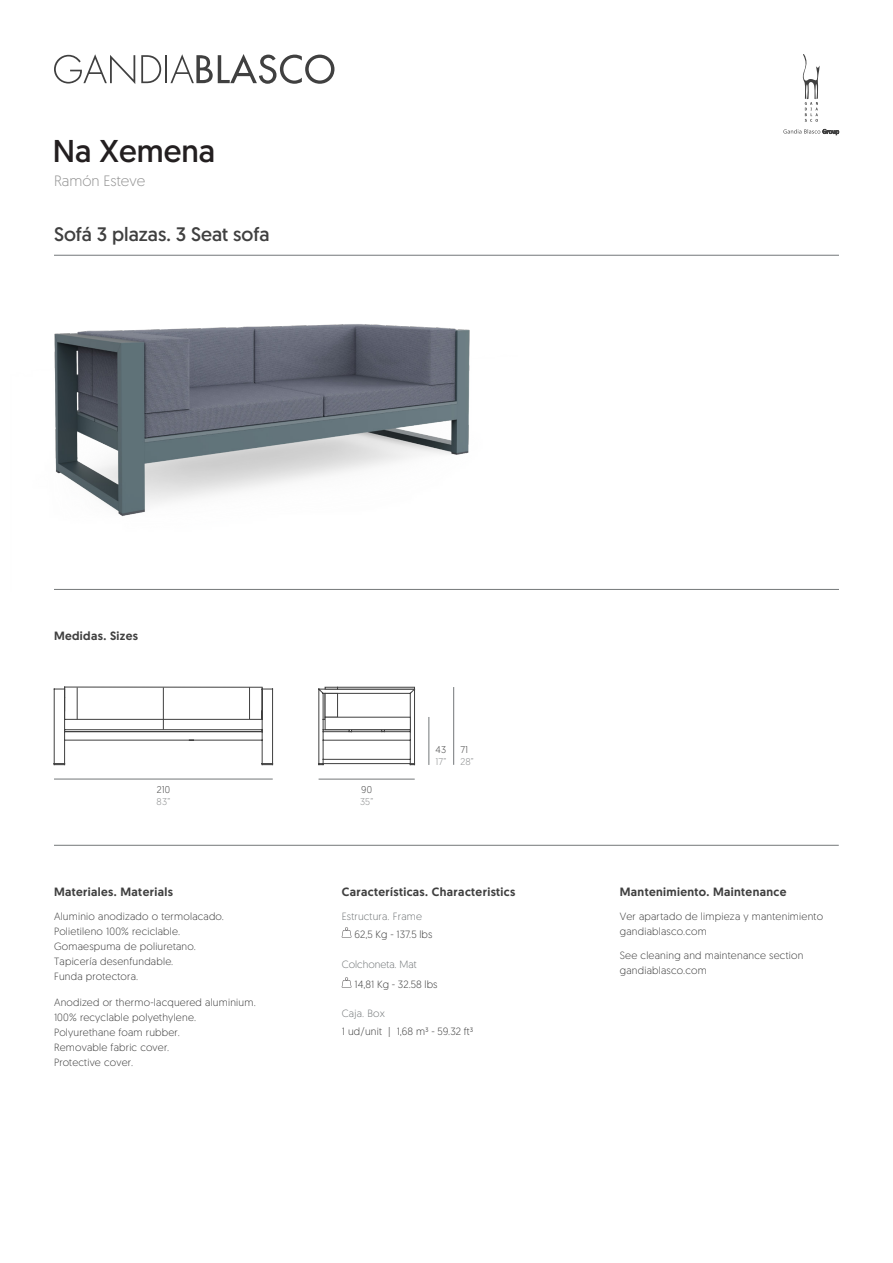
<style>
.page{position:relative;width:893px;height:1263px;background:#fff}
.page>*{position:absolute;margin:0;border:0;box-sizing:border-box;transform-origin:0 0}
.t1{font:31.5px "Geomanist";color:#231f20}
.t2{font:19.5px "Geomanist";color:#404040}
.t3{font:300 15px "Geomanist";color:#959595}
.europa_ingles{font:500 12px "Geomanist";letter-spacing:.03em;color:#404040}
.tabla_titulo_negro{font:300 10.5px/15px "Geomanist";letter-spacing:.02em;color:#404040}
.tabla_titulo_negro-2{font:300 10.5px "Geomanist";color:#404040}
.t4{font:300 10.5px "Geomanist";letter-spacing:.02em;color:#737779}
.t5{font:300 10.5px "Geomanist";color:#737779}
.t6{font:300 9.75px "Geomanist";letter-spacing:.02em;color:#8a8c8d}
.t7{font:300 9.75px "Geomanist";letter-spacing:.02em;color:#404040}
</style>
<div class="page">
<svg style="left:54px;top:54px;width:81px;height:30px"></svg>
<svg style="left:141px;top:55px;width:20px;height:28px"></svg>
<hr style="left:165px;top:55px;width:2px;height:28px;background:#404040">
<svg style="left:170px;top:54px;width:164px;height:30px"></svg>
<svg style="left:802px;top:54px;width:18px;height:68px"></svg>
<svg style="left:783px;top:129px;width:56px;height:6px"></svg>
<hr style="left:54px;top:255px;width:785px;height:1px;background:#737779">
<hr style="left:54px;top:589px;width:785px;height:1px;background:#737779">
<hr style="left:54px;top:845px;width:785px;height:1px;background:#737779">
<img style="left:54px;top:254px;width:480px;height:263px">
<svg style="left:342px;top:927px;width:9px;height:10px"></svg>
<svg style="left:342px;top:977px;width:9px;height:10px"></svg>
<hr style="left:262px;top:689px;width:1px;height:74px;background:#404040">
<hr style="left:272px;top:689px;width:1px;height:74px;background:#404040">
<hr style="left:54px;top:689px;width:1px;height:74px;background:#404040">
<hr style="left:64px;top:689px;width:1px;height:74px;background:#404040">
<hr style="left:65px;top:740px;width:197px;height:1px;background:#404040">
<hr style="left:65px;top:719px;width:197px;height:1px;background:#404040">
<hr style="left:65px;top:687px;width:197px;height:1px;background:#404040">
<svg style="left:54px;top:689px;width:10px;height:22px"></svg>
<hr style="left:64px;top:687px;width:1px;height:32px;background:#404040">
<hr style="left:65px;top:729px;width:197px;height:1px;background:#404040">
<hr style="left:65px;top:731px;width:197px;height:1px;background:#404040">
<svg style="left:54px;top:763px;width:11px;height:2px"></svg>
<svg style="left:262px;top:763px;width:11px;height:2px"></svg>
<svg style="left:262px;top:687px;width:11px;height:3px"></svg>
<hr style="left:77px;top:687px;width:1px;height:32px;background:#404040">
<hr style="left:249px;top:687px;width:1px;height:32px;background:#404040">
<hr style="left:163px;top:687px;width:1px;height:43px;background:#404040">
<svg style="left:318px;top:687px;width:97px;height:78px"></svg>
<div style="left:337px;top:687px;width:78px;height:2px;background:#fff;border:1px solid #404040"></div>
<hr style="left:429px;top:717px;width:1px;height:48px;background:#737779">
<hr style="left:319px;top:779px;width:96px;height:1px;background:#737779">
<hr style="left:453px;top:687px;width:1px;height:78px;background:#737779">
<hr style="left:54px;top:779px;width:219px;height:1px;background:#737779">
<p class="t1" style="left:53px;top:130px;width:164px">Na Xemena</p>
<p class="t3" style="left:54px;top:171px;width:93px">Ramón Esteve</p>
<p class="t2" style="left:54px;top:221px;width:217px">Sofá 3 plazas. 3 Seat sofa</p>
<p class="europa_ingles" style="left:54px;top:628px;width:86px">Medidas. Sizes</p>
<p class="t7" style="left:157px;top:783px;width:15px">210</p>
<p class="t6" style="left:157px;top:795px;width:15px">83”</p>
<p class="t7" style="left:361px;top:783px;width:12px">90</p>
<p class="t6" style="left:360px;top:795px;width:15px">35”</p>
<p class="t7" style="left:436px;top:743px;width:12px">43</p>
<p class="t6" style="left:436px;top:755px;width:12px">17”</p>
<p class="t7" style="left:460px;top:743px;width:9px">71</p>
<p class="t6" style="left:460px;top:755px;width:15px">28”</p>
<p class="europa_ingles" style="left:54px;top:884px;width:120px">Materiales. Materials</p>
<p class="europa_ingles" style="left:342px;top:884px;width:175px">Características. Characteristics</p>
<p class="europa_ingles" style="left:620px;top:884px;width:168px">Mantenimiento. Maintenance</p>
<p class="t4" style="left:342px;top:909px;width:82px">Estructura. Frame</p>
<p class="tabla_titulo_negro-2" style="left:355px;top:927px;width:79px">62,5 Kg - 137.5 lbs</p>
<p class="tabla_titulo_negro" style="left:54px;top:908px;width:172px">Aluminio anodizado o termolacado.</p>
<p class="tabla_titulo_negro" style="left:54px;top:923px;width:128px">Polietileno 100% reciclable.</p>
<p class="tabla_titulo_negro" style="left:54px;top:938px;width:143px">Gomaespuma de poliuretano.<br>Tapicería desenfundable.</p>
<p class="tabla_titulo_negro" style="left:54px;top:968px;width:86px">Funda protectora.</p>
<p class="tabla_titulo_negro" style="left:54px;top:994px;width:203px">Anodized or thermo-lacquered aluminium.</p>
<p class="tabla_titulo_negro" style="left:54px;top:1009px;width:144px">100% recyclable polyethylene.</p>
<p class="tabla_titulo_negro" style="left:54px;top:1024px;width:127px">Polyurethane foam rubber.<br>Removable fabric cover.</p>
<p class="tabla_titulo_negro" style="left:54px;top:1054px;width:81px">Protective cover.</p>
<p class="tabla_titulo_negro" style="left:620px;top:908px;width:205px">Ver apartado de limpieza y mantenimiento</p>
<p class="tabla_titulo_negro" style="left:620px;top:923px;width:88px">gandiablasco.com</p>
<p class="tabla_titulo_negro" style="left:620px;top:947px;width:185px">See cleaning and maintenance section</p>
<p class="tabla_titulo_negro" style="left:620px;top:962px;width:88px">gandiablasco.com</p>
<p class="t5" style="left:342px;top:957px;width:76px">Colchoneta. Mat</p>
<p class="tabla_titulo_negro-2" style="left:355px;top:977px;width:84px">14,81 Kg - 32.58 lbs</p>
<p class="t4" style="left:342px;top:1006px;width:45px">Caja. Box</p>
<p class="tabla_titulo_negro" style="left:342px;top:1023px;width:133px">1 ud/unit | 1,68 m³ - 59.32 ft³</p>
</div>
